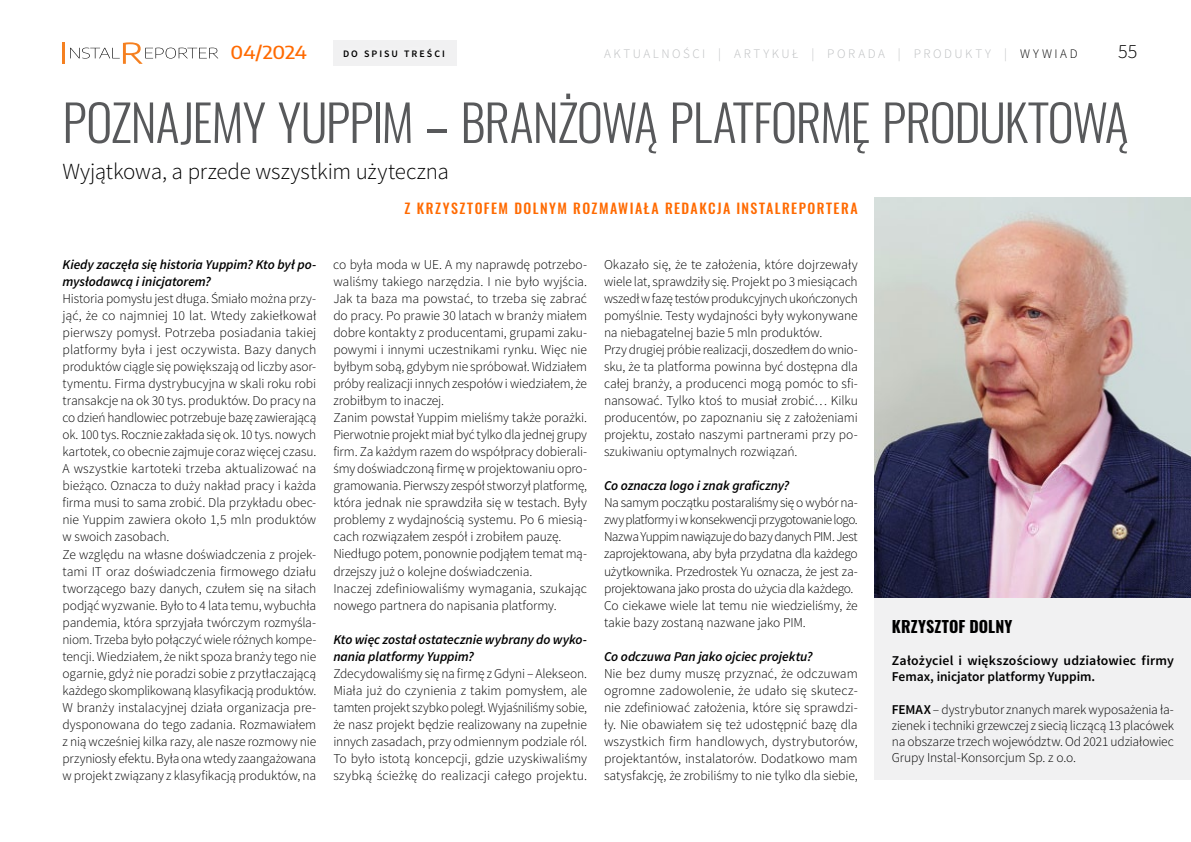
<style>
.page{position:relative;width:1191px;height:842px;background:#fff}
.page>*{position:absolute;margin:0;border:0;box-sizing:border-box;transform-origin:0 0}
.t1{font:300 50px "Oswald";letter-spacing:-.025em;color:#58595b}
.t2{font:300 23px "Source Sans Pro";letter-spacing:-.005em;color:#000}
.t3{font:300 20px "Source Sans Pro";color:#000}
.t4{font:500 18px "Encode Sans";letter-spacing:-.015em;color:#ff6a00;scale:1.11 1}
.t5{font:700 16px "Oswald";letter-spacing:.01em;color:#000}
.t6{font:500 14px "Oswald";letter-spacing:.105em;color:#ff6a00}
.t7{font:300 13.5px/17px "Source Sans Pro";letter-spacing:-.01em;color:#000}
.t8{font:italic 600 13.5px/17px "Source Sans Pro";letter-spacing:-.005em;color:#000}
.t9{font:600 13.5px/16.2px "Source Sans Pro";letter-spacing:.01em;color:#000}
.t10{font:300 13px "Source Sans Pro";letter-spacing:.195em;color:#bcbec0}
.t11{font:600 9.9px "Source Sans Pro";letter-spacing:.2em;color:#000}
.s1{color:#000}
.s2{font-weight:600}
</style>
<div class="page">
<hr style="left:62px;top:43px;width:3px;height:21px;background:#f58020">
<svg style="left:70px;top:42px;width:148px;height:22px"></svg>
<div style="left:333px;top:41px;width:123px;height:25px;background:#f1f1f2"></div>
<img style="left:874px;top:197px;width:317px;height:401px">
<div style="left:874px;top:598px;width:317px;height:181px;background:#f1f1f2"></div>
<h3 class="t4" style="left:230px;top:40px;width:70px">04/2024</h3>
<p class="t11" style="left:343px;top:47px;width:103px">do spisu treści</p>
<p class="t10" style="left:604px;top:46px;width:459px">AKTUALNOŚCI | ARTYKUŁ | PORADa | PRODUKTY | <span class="s1">wywiad</span></p>
<h3 class="t3" style="left:1118px;top:39px;width:21px">55</h3>
<h1 class="t1" style="left:62px;top:89px;width:1067px">POZNAJEMY YUPPIM – BRANŻOWĄ PLATFORMĘ PRODUKTOWĄ</h1>
<h2 class="t2" style="left:62px;top:157px;width:388px">Wyjątkowa, a przede wszystkim użyteczna</h2>
<p class="t6" style="left:404px;top:199px;width:455px">Z KRZYSZTOFEM DOLNYM ROZMAWIAŁA REDAKCJA INSTALREPORTERA</p>
<p class="t8" style="left:63px;top:256px;width:255px">Kiedy zaczęła się historia Yuppim? Kto był po&shy;mysłodawcą i inicjatorem?</p>
<p class="t7" style="left:63px;top:290px;width:255px">Historia pomysłu jest długa. Śmiało można przy&shy;jąć, że co najmniej 10 lat. Wtedy zakiełkował pierwszy pomysł. Potrzeba posiadania takiej platformy była i jest oczywista. Bazy danych produktów ciągle się powiększają od liczby asor&shy;tymentu. Firma dystrybucyjna w skali roku robi transakcje na ok 30 tys. produktów. Do pracy na co dzień handlowiec potrzebuje bazę zawierającą ok. 100 tys. Rocznie zakłada się ok. 10 tys. nowych kartotek, co obecnie zajmuje coraz więcej czasu.<br>A wszystkie kartoteki trzeba aktualizować na bieżąco. Oznacza to duży nakład pracy i każda firma musi to sama zrobić. Dla przykładu obec&shy;nie Yuppim zawiera około 1,5 mln produktów w swoich zasobach.<br>Ze względu na własne doświadczenia z projek&shy;tami IT oraz doświadczenia firmowego działu tworzącego bazy danych, czułem się na siłach podjąć wyzwanie. Było to 4 lata temu, wybuchła pandemia, która sprzyjała twórczym rozmyśla&shy;niom. Trzeba było połączyć wiele różnych kompe&shy;tencji. Wiedziałem, że nikt spoza branży tego nie ogarnie, gdyż nie poradzi sobie z przytłaczającą każdego skomplikowaną klasyfikacją produktów.<br>W branży instalacyjnej działa organizacja pre&shy;dysponowana do tego zadania. Rozmawiałem z nią wcześniej kilka razy, ale nasze rozmowy nie przyniosły efektu. Była ona wtedy zaangażowana w projekt związany z klasyfikacją produktów, na</p>
<p class="t7" style="left:333px;top:256px;width:255px">co była moda w UE. A my naprawdę potrzebo&shy;waliśmy takiego narzędzia. I nie było wyjścia.<br>Jak ta baza ma powstać, to trzeba się zabrać do pracy. Po prawie 30 latach w branży miałem dobre kontakty z producentami, grupami zaku&shy;powymi i innymi uczestnikami rynku. Więc nie byłbym sobą, gdybym nie spróbował. Widziałem próby realizacji innych zespołów i wiedziałem, że zrobiłbym to inaczej.<br>Zanim powstał Yuppim mieliśmy także porażki.<br>Pierwotnie projekt miał być tylko dla jednej grupy firm. Za każdym razem do współpracy dobierali&shy;śmy doświadczoną firmę w projektowaniu opro&shy;gramowania. Pierwszy zespół stworzył platformę, która jednak nie sprawdziła się w testach. Były problemy z wydajnością systemu. Po 6 miesią&shy;cach rozwiązałem zespół i zrobiłem pauzę.<br>Niedługo potem, ponownie podjąłem temat mą&shy;drzejszy już o kolejne doświadczenia.<br>Inaczej zdefiniowaliśmy wymagania, szukając nowego partnera do napisania platformy.</p>
<p class="t8" style="left:333px;top:630px;width:255px">Kto więc został ostatecznie wybrany do wyko&shy;nania platformy Yuppim?</p>
<p class="t7" style="left:333px;top:665px;width:255px;text-align:justify">Zdecydowaliśmy się na firmę z Gdyni – Alekseon.<br>Miała już do czynienia z takim pomysłem, ale tamten projekt szybko poległ. Wyjaśniliśmy sobie, że nasz projekt będzie realizowany na zupełnie innych zasadach, przy odmiennym podziale ról.<br>To było istotą koncepcji, gdzie uzyskiwaliśmy szybką ścieżkę do realizacji całego projektu.</p>
<p class="t7" style="left:604px;top:256px;width:255px">Okazało się, że te założenia, które dojrzewały wiele lat, sprawdziły się. Projekt po 3 miesiącach wszedł w fazę testów produkcyjnych ukończonych pomyślnie. Testy wydajności były wykonywane na niebagatelnej bazie 5 mln produktów.<br>Przy drugiej próbie realizacji, doszedłem do wnio&shy;sku, że ta platforma powinna być dostępna dla całej branży, a producenci mogą pomóc to sfi&shy;nansować. Tylko ktoś to musiał zrobić… Kilku producentów, po zapoznaniu się z założeniami projektu, zostało naszymi partnerami przy po&shy;szukiwaniu optymalnych rozwiązań.</p>
<p class="t8" style="left:604px;top:477px;width:187px">Co oznacza logo i znak graficzny?</p>
<p class="t7" style="left:604px;top:495px;width:255px">Na samym początku postaraliśmy się o wybór na&shy;zwy platformy i w konsekwencji przygotowanie logo.<br>Nazwa Yuppim nawiązuje do bazy danych PIM. Jest zaprojektowana, aby była przydatna dla każdego użytkownika. Przedrostek Yu oznacza, że jest za&shy;projektowana jako prosta do użycia dla każdego.<br>Co ciekawe wiele lat temu nie wiedzieliśmy, że takie bazy zostaną nazwane jako PIM.</p>
<p class="t8" style="left:604px;top:647px;width:210px">Co odczuwa Pan jako ojciec projektu?</p>
<p class="t7" style="left:604px;top:665px;width:255px;text-align:justify">Nie bez dumy muszę przyznać, że odczuwam ogromne zadowolenie, że udało się skutecz&shy;nie zdefiniować założenia, które się sprawdzi&shy;ły. Nie obawiałem się też udostępnić bazę dla wszystkich firm handlowych, dystrybutorów, projektantów, instalatorów. Dodatkowo mam satysfakcję, że zrobiliśmy to nie tylko dla siebie,</p>
<p class="t5" style="left:891px;top:615px;width:122px">KRZYSZTOF DOLNY</p>
<p class="t9" style="left:891px;top:653px;width:284px">Założyciel i większościowy udziałowiec firmy<br>Femax, inicjator platformy Yuppim.</p>
<p class="t7" style="left:891px;top:701px;width:284px;line-height:16.2px;text-align:justify"><span class="s2">FEMAX</span> – dystrybutor znanych marek wyposażenia ła&shy;zienek i techniki grzewczej z siecią liczącą 13 placówek na obszarze trzech województw. Od 2021 udziałowiec Grupy Instal-Konsorcjum Sp. z o.o.</p>
</div>
